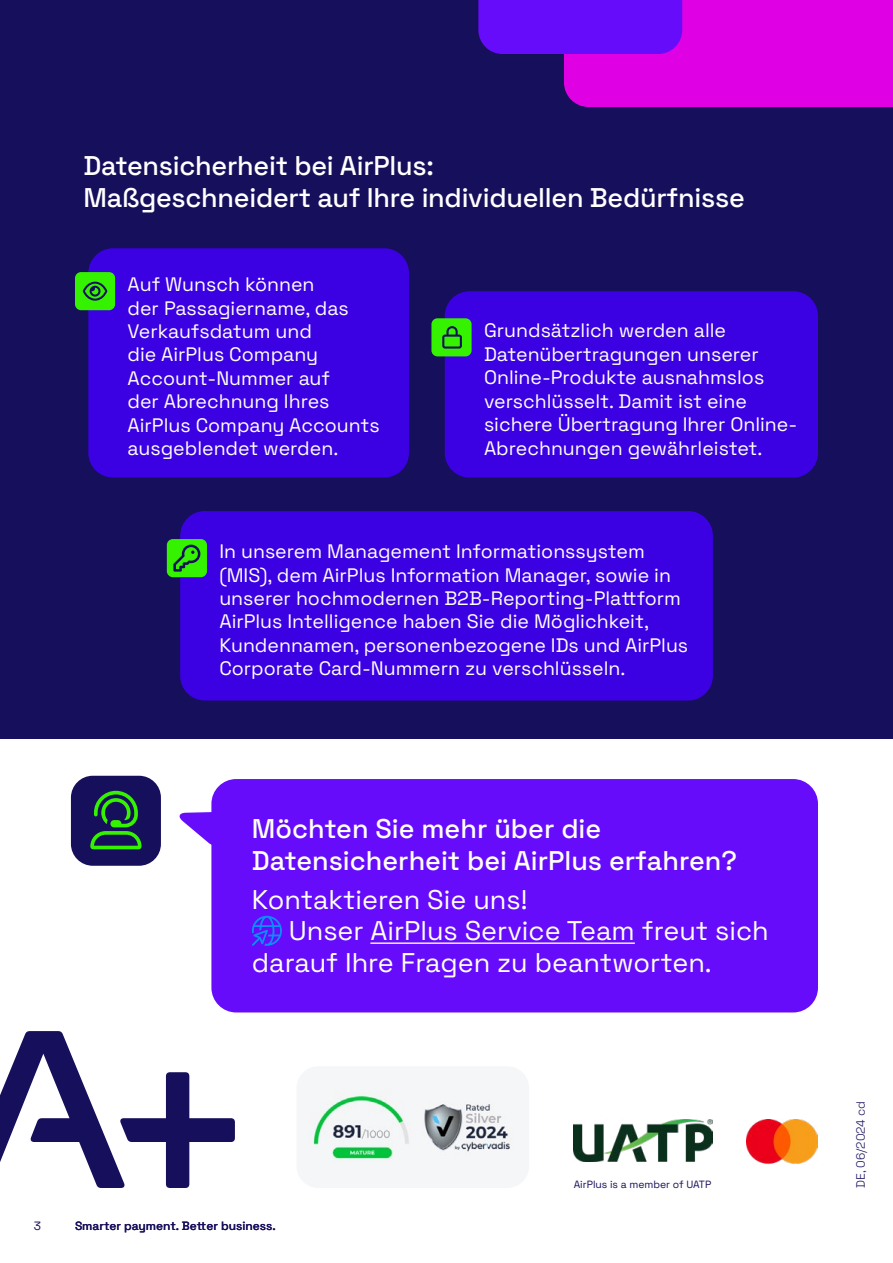
<style>
.page{position:relative;width:893px;height:1263px;background:#fff}
.page>*{position:absolute;margin:0;border:0;box-sizing:border-box;transform-origin:0 0}
.t1{font:500 27px/31.5px "Space Grotesk";letter-spacing:-.01em;color:#fff}
.t2{font:27px "Space Grotesk";color:#fff}
.t3{font:19.5px/23.4px "Space Grotesk";color:#fff}
.t4{font:500 12px "Space Grotesk";color:#160f5b}
.t5{font:300 12px "Space Grotesk";color:#160f5b}
.t6{font:12px "Space Grotesk";color:#160f5b}
.t7{font:10.5px "Space Grotesk";color:#160f5b}
</style>
<div class="page">
<div style="left:0;top:0;width:893px;height:738px;background:#160f5b"></div>
<svg style="left:478px;top:0;width:415px;height:107px;background:#ac04da"></svg>
<div style="left:180px;top:511px;width:533px;height:189px;background:#3c01e2;border-radius:25px"></div>
<div style="left:167px;top:539px;width:40px;height:38px;background:#35f200;border-radius:6px"></div>
<svg style="left:173px;top:545px;width:27px;height:27px"></svg>
<div style="left:445px;top:291px;width:373px;height:187px;background:#3c01e2;border-radius:25px"></div>
<div style="left:431px;top:318px;width:41px;height:38px;background:#35f200;border-radius:6px"></div>
<svg style="left:442px;top:326px;width:20px;height:23px"></svg>
<div style="left:88px;top:248px;width:321px;height:230px;background:#3c01e2;border-radius:25px"></div>
<div style="left:75px;top:272px;width:40px;height:38px;background:#35f200;border-radius:6px"></div>
<svg style="left:83px;top:282px;width:24px;height:19px"></svg>
<img style="left:747px;top:1119px;width:71px;height:45px">
<img style="left:574px;top:1119px;width:139px;height:42px">
<svg style="left:0;top:1031px;width:235px;height:157px"></svg>
<div style="left:211px;top:779px;width:607px;height:233px;background:#660cfa;border-radius:25px"></div>
<hr style="left:370px;top:942px;width:265px;height:2px;background:#fff">
<svg style="left:252px;top:916px;width:30px;height:30px"></svg>
<div style="left:71px;top:776px;width:90px;height:90px;background:#160f5b;border-radius:22px"></div>
<svg style="left:90px;top:791px;width:52px;height:58px"></svg>
<svg style="left:179px;top:811px;width:33px;height:36px"></svg>
<img style="left:307px;top:1089px;width:206px;height:74px">
<h1 class="t1" style="left:83px;top:148px;width:663px">Datensicherheit bei AirPlus:<br>Maßgeschneidert auf Ihre individuellen Bedürfnisse</h1>
<p class="t3" style="left:128px;top:272px;width:254px">Auf Wunsch können<br>der Passagiername, das<br>Verkaufsdatum und<br>die AirPlus Company<br>Account-Nummer auf<br>der Abrechnung Ihres<br>AirPlus Company Accounts ausgeblendet werden.</p>
<p class="t3" style="left:484px;top:318px;width:315px">Grundsätzlich werden alle<br>Datenübertragungen unserer<br>Online-Produkte ausnahmslos verschlüsselt. Damit ist eine sichere Übertragung Ihrer Online-<br>Abrechnungen gewährleistet.</p>
<p class="t3" style="left:219px;top:539px;width:470px">In unserem Management Informationssystem (MIS), dem AirPlus Information Manager, sowie in unserer hochmodernen B2B-Reporting-Plattform AirPlus Intelligence haben Sie die Möglichkeit, Kundennamen, personenbezogene IDs und AirPlus Corporate Card-Nummern zu verschlüsseln.</p>
<h1 class="t1" style="left:252px;top:811px;width:487px">Möchten Sie mehr über die<br>Datensicherheit bei AirPlus erfahren?</h1>
<h1 class="t2" style="left:252px;top:879px;width:277px">Kontaktieren Sie uns!</h1>
<h1 class="t2" style="left:289px;top:911px;width:481px">Unser AirPlus Service Team freut sich</h1>
<h1 class="t2" style="left:252px;top:942px;width:461px">darauf Ihre Fragen zu beantworten.</h1>
<p class="t4" style="left:75px;top:1217px;width:202px">Smarter payment. Better business.</p>
<p class="t6" style="left:34px;top:1217px;width:9px">3</p>
<p class="t4" style="left:197px;top:1217px;width:11px">t</p>
<p class="t7" style="left:574px;top:1176px;width:139px">AirPlus is a member of UATP</p>
<p class="t5" style="left:852px;top:1188px;width:88px;rotate:-90deg">DE, 06/2024 cd</p>
</div>
